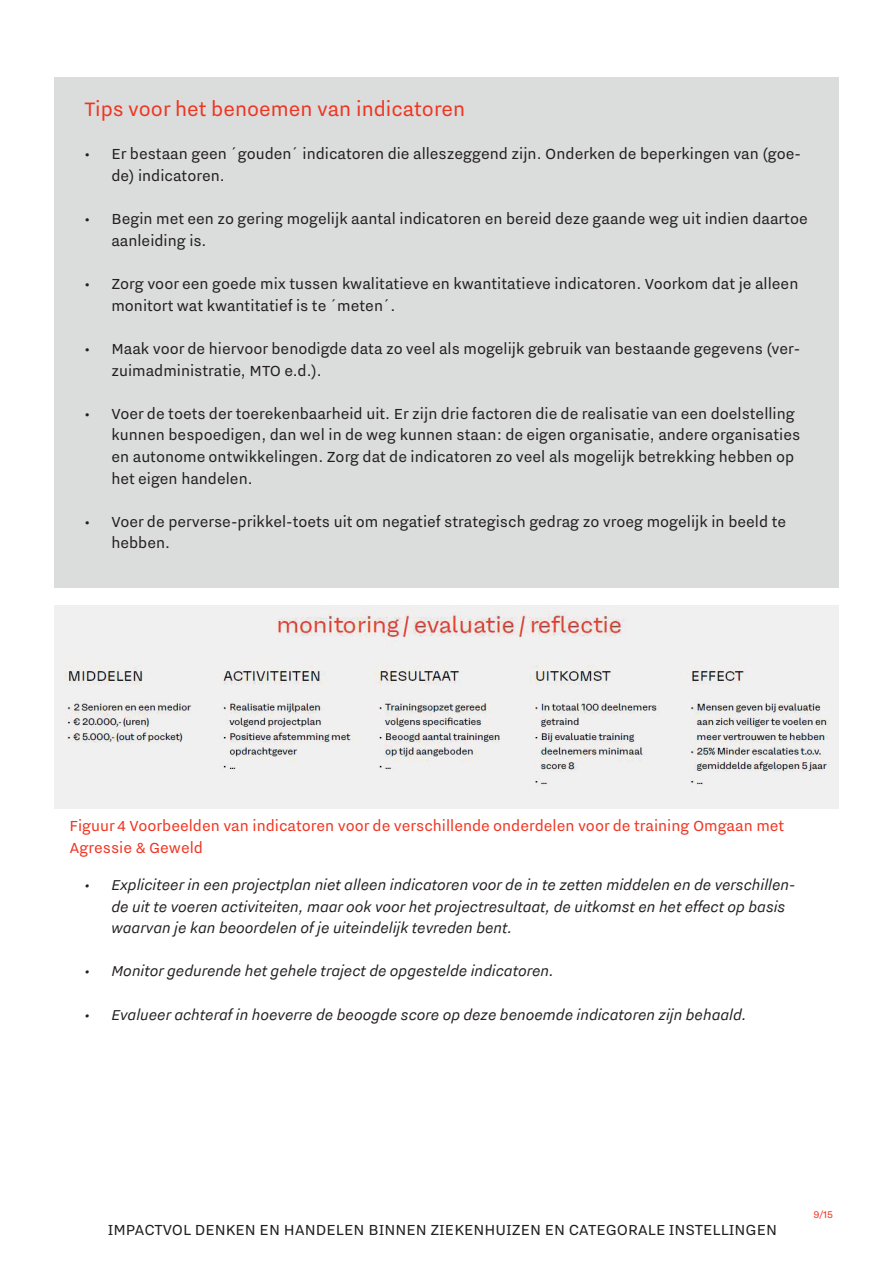
<style>
.page{position:relative;width:893px;height:1263px;background:#fff}
.page>*{position:absolute;margin:0;border:0;box-sizing:border-box;transform-origin:0 0}
.t1{font:24px "Nitti Grotesk";color:#ef3522}
.t2{font:18px/21.6px "Nitti Grotesk";color:#231f20}
.t3{font:italic 18px/21.6px "Nitti Grotesk";color:#231f20}
.t4{font:18px/21.6px "Nitti Grotesk";color:#ef3522}
.t5{font:12px "Nitti Grotesk";color:#ef3522}
</style>
<div class="page">
<div style="left:54px;top:77px;width:785px;height:510px;background:#dbdcdc"></div>
<img style="left:54px;top:605px;width:785px;height:203px">
<h1 class="t1" style="left:84px;top:96px;width:382px">Tips voor het benoemen van indicatoren</h1>
<p class="t2" style="left:111px;top:143px;width:691px;text-indent:-27px">• Er bestaan geen ´gouden´ indicatoren die alleszeggend zijn. Onderken de beperkingen van (goe&shy;de) indicatoren.</p>
<p class="t2" style="left:111px;top:208px;width:698px;text-indent:-27px">• Begin met een zo gering mogelijk aantal indicatoren en bereid deze gaande weg uit indien daartoe aanleiding is.</p>
<p class="t2" style="left:111px;top:273px;width:688px;text-indent:-27px">• Zorg voor een goede mix tussen kwalitatieve en kwantitatieve indicatoren. Voorkom dat je alleen monitort wat kwantitatief is te ´meten´.</p>
<p class="t2" style="left:111px;top:337px;width:690px;text-indent:-27px">• Maak voor de hiervoor benodigde data zo veel als mogelijk gebruik van bestaande gegevens (ver&shy;zuimadministratie, MTO e.d.).</p>
<p class="t2" style="left:111px;top:402px;width:690px;text-indent:-27px">• Voer de toets der toerekenbaarheid uit. Er zijn drie factoren die de realisatie van een doelstelling kunnen bespoedigen, dan wel in de weg kunnen staan: de eigen organisatie, andere organisaties en autonome ontwikkelingen. Zorg dat de indicatoren zo veel als mogelijk betrekking hebben op het eigen handelen.</p>
<p class="t2" style="left:111px;top:510px;width:676px;text-indent:-27px">• Voer de perverse-prikkel-toets uit om negatief strategisch gedrag zo vroeg mogelijk in beeld te hebben.</p>
<p class="t4" style="left:69px;top:814px;width:716px">Figuur 4 Voorbeelden van indicatoren voor de verschillende onderdelen voor de training Omgaan met<br>Agressie &amp; Geweld</p>
<p class="t3" style="left:111px;top:873px;width:685px;text-indent:-27px">• Expliciteer in een projectplan niet alleen indicatoren voor de in te zetten middelen en de verschillen&shy;de uit te voeren activiteiten, maar ook voor het projectresultaat, de uitkomst en het effect op basis waarvan je kan beoordelen of je uiteindelijk tevreden bent.</p>
<p class="t3" style="left:84px;top:960px;width:471px">• Monitor gedurende het gehele traject de opgestelde indicatoren.</p>
<p class="t3" style="left:84px;top:1003px;width:663px">• Evalueer achteraf in hoeverre de beoogde score op deze benoemde indicatoren zijn behaald.</p>
<p class="t2" style="left:108px;top:1218px;width:671px">IMPACTVOL DENKEN EN HANDELEN BINNEN ZIEKENHUIZEN EN CATEGORALE INSTELLINGEN</p>
<p class="t5" style="left:813px;top:1208px;width:21px">9/15</p>
</div>
